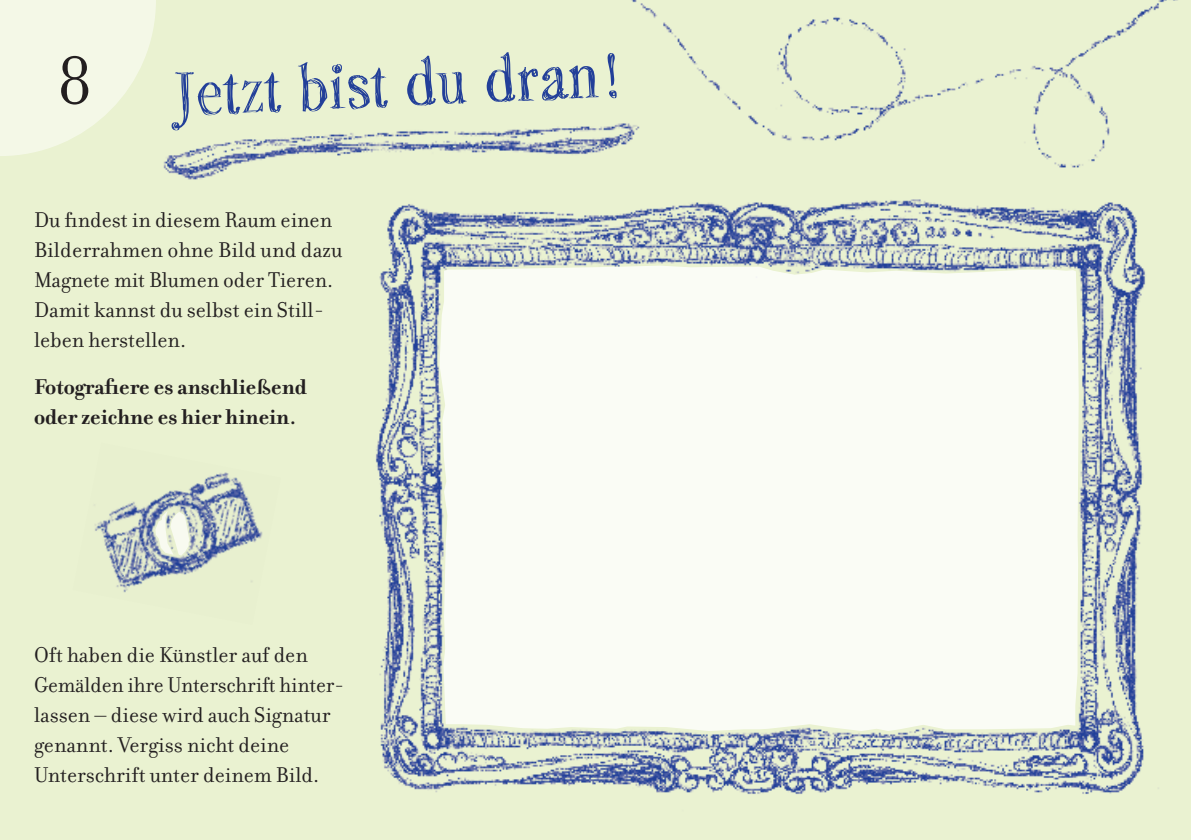
<style>
.page{position:relative;width:1191px;height:840px;background:#fff}
.page>*{position:absolute;margin:0;border:0;box-sizing:border-box;transform-origin:0 0}
.t1{font:72px "Filosofia OT";color:#231f20}
.t2{font:68px "P22 Stanyan";color:#223f99}
.t3{font:23px/30px "Filosofia OT";color:#231f20}
.t4{font:700 23px/30px "Filosofia OT";color:#231f20}
</style>
<div class="page">
<div style="left:0;top:0;width:1191px;height:839px;background:#eaf2d1"></div>
<svg style="left:0;top:0;width:156px;height:156px"></svg>
<img style="left:631px;top:0;width:547px;height:168px">
<img style="left:149px;top:114px;width:497px;height:66px">
<img style="left:375px;top:199px;width:784px;height:595px">
<svg style="left:94px;top:472px;width:169px;height:121px"></svg>
<div style="left:439px;top:265px;width:639px;height:465px;background:#fafcf5"></div>
<h1 class="t1" style="left:57px;top:40px;width:38px">8</h1>
<h2 class="t2" style="left:173px;top:54px;width:445px;rotate:-3deg">Jetzt bist du dran!</h2>
<p class="t3" style="left:34px;top:205px;width:310px">Du findest in diesem Raum einen<br>Bilderrahmen ohne Bild und dazu<br>Magnete mit Blumen oder Tieren.<br>Damit kannst du selbst ein Still&shy;leben herstellen.</p>
<p class="t4" style="left:34px;top:372px;width:274px">Fotografiere es anschließend oder zeichne es hier hinein.</p>
<p class="t3" style="left:34px;top:640px;width:312px">Oft haben die Künstler auf den<br>Gemälden ihre Unterschrift hinter&shy;lassen – diese wird auch Signatur genannt. Vergiss nicht deine<br>Unterschrift unter deinem Bild.</p>
</div>
